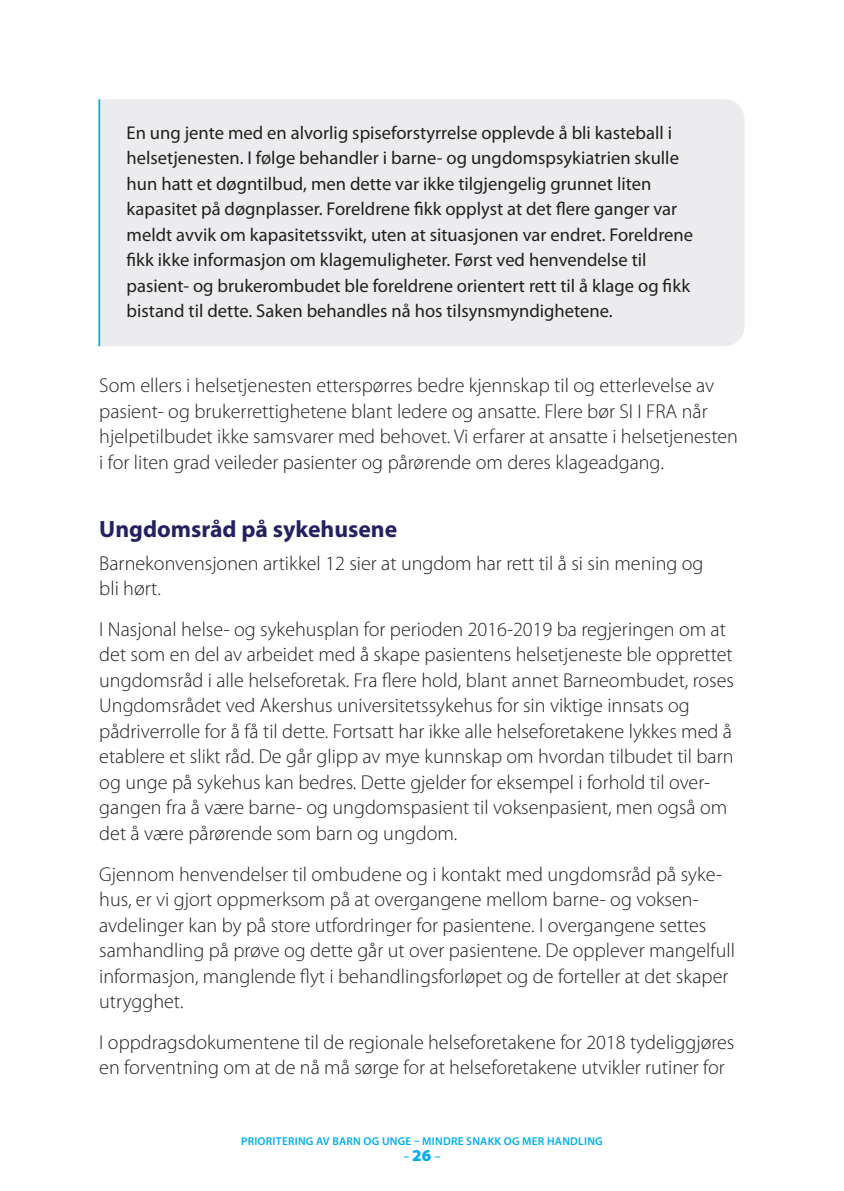
<style>
.page{position:relative;width:844px;height:1191px;background:#fff}
.page>*{position:absolute;margin:0;border:0;box-sizing:border-box;transform-origin:0 0}
.t1{font:700 23.62px "Myriad Pro";color:#252161}
.t2{font:300 20.12px/25.6px "Myriad Pro";color:#231f20}
.t3{font:18.55px/25.6px "Myriad Pro";color:#231f20}
.t4{font:600 12.25px "Myriad Pro";color:#00aeef}
.t5{font:600 11.38px "Myriad Pro";letter-spacing:.02em;color:#00aeef}
.s1{font-weight:900;font-size:16.62px}
</style>
<div class="page">
<div style="left:100px;top:99px;width:644px;height:247px;background:#ececee"></div>
<hr style="left:98px;top:99px;width:2px;height:247px;background:#00aeef">
<p class="t3" style="left:126px;top:119px;width:568px">En ung jente med en alvorlig spiseforstyrrelse opplevde å bli kasteball i helsetjenesten. I følge behandler i barne- og ungdomspsykiatrien skulle hun hatt et døgntilbud, men dette var ikke tilgjengelig grunnet liten kapasitet på døgnplasser. Foreldrene fikk opplyst at det flere ganger var meldt avvik om kapasitetssvikt, uten at situasjonen var endret. Foreldrene fikk ikke informasjon om klagemuligheter. Først ved henvendelse til pasient- og brukerombudet ble foreldrene orientert rett til å klage og fikk bistand til dette. Saken behandles nå hos tilsynsmyndighetene.</p>
<p class="t2" style="left:99px;top:373px;width:640px">Som ellers i helsetjenesten etterspørres bedre kjennskap til og etterlevelse av pasient- og brukerrettighetene blant ledere og ansatte. Flere bør SI I FRA når hjelpetilbudet ikke samsvarer med behovet. Vi erfarer at ansatte i helsetjenesten i for liten grad veileder pasienter og pårørende om deres klageadgang.</p>
<p class="t1" style="left:99px;top:513px;width:299px">Ungdomsråd på sykehusene</p>
<p class="t2" style="left:99px;top:550px;width:605px">Barnekonvensjonen artikkel 12 sier at ungdom har rett til å si sin mening og bli hørt.</p>
<p class="t2" style="left:99px;top:616px;width:636px">I Nasjonal helse- og sykehusplan for perioden 2016-2019 ba regjeringen om at det som en del av arbeidet med å skape pasientens helsetjeneste ble opprettet ungdomsråd i alle helseforetak. Fra flere hold, blant annet Barneombudet, roses Ungdomsrådet ved Akershus universitetssykehus for sin viktige innsats og pådriverrolle for å få til dette. Fortsatt har ikke alle helseforetakene lykkes med å etablere et slikt råd. De går glipp av mye kunnskap om hvordan tilbudet til barn og unge på sykehus kan bedres. Dette gjelder for eksempel i forhold til over&shy;gangen fra å være barne- og ungdomspasient til voksenpasient, men også om det å være pårørende som barn og ungdom.</p>
<p class="t2" style="left:99px;top:861px;width:637px">Gjennom henvendelser til ombudene og i kontakt med ungdomsråd på syke&shy;hus, er vi gjort oppmerksom på at overgangene mellom barne- og voksen&shy;avdelinger kan by på store utfordringer for pasientene. I overgangene settes samhandling på prøve og dette går ut over pasientene. De opplever mangelfull informasjon, manglende flyt i behandlingsforløpet og de forteller at det skaper utrygghet.</p>
<p class="t2" style="left:99px;top:1029px;width:636px">I oppdragsdokumentene til de regionale helseforetakene for 2018 tydeliggjøres en forventning om at de nå må sørge for at helseforetakene utvikler rutiner for</p>
<p class="t5" style="left:241px;top:1134px;width:363px">PRIORITERING AV BARN OG UNGE – MINDRE SNAKK OG MER HANDLING</p>
<p class="t4" style="left:403px;top:1149px;width:39px">– <span class="s1">26</span> –</p>
</div>
